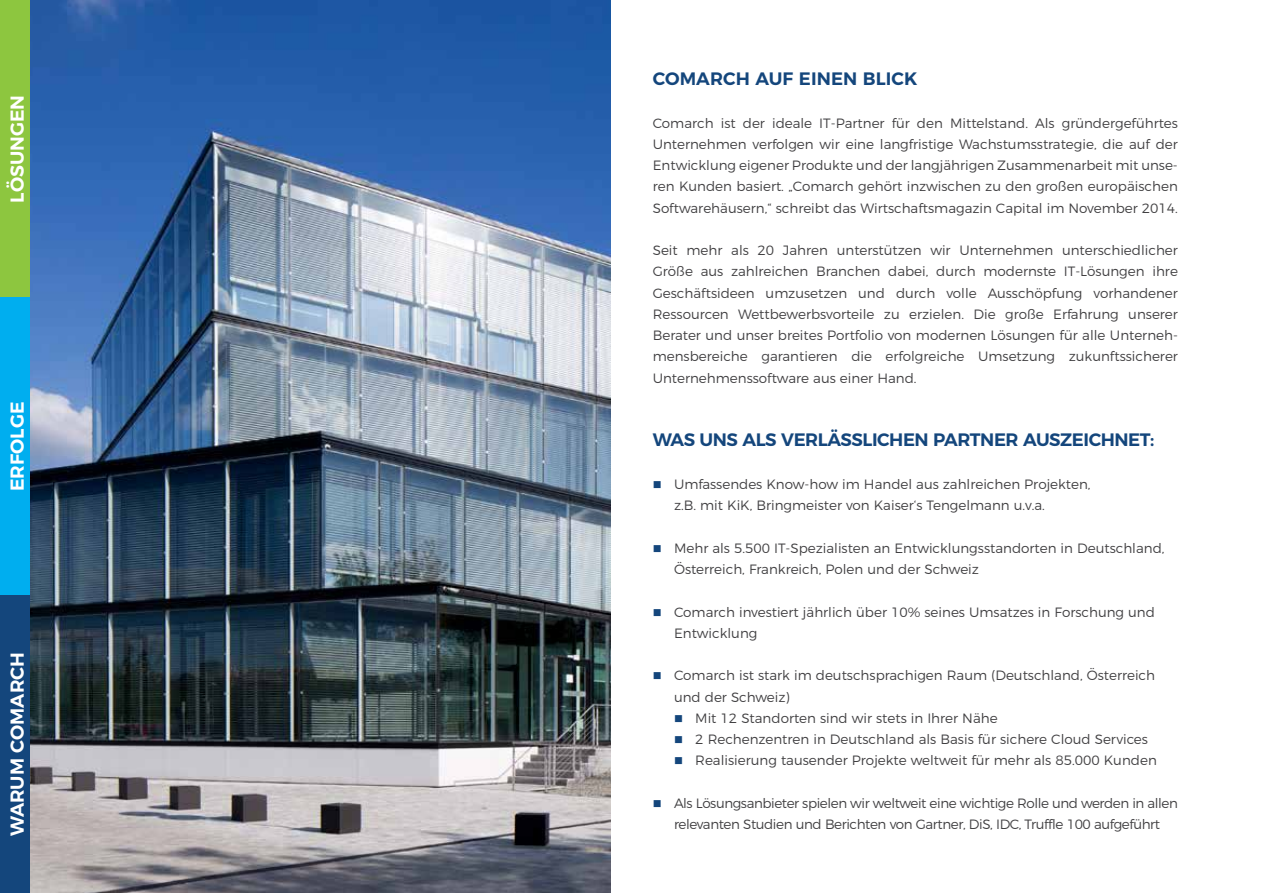
<style>
.page{position:relative;width:1263px;height:893px;background:#fff}
.page>*{position:absolute;margin:0;border:0;box-sizing:border-box;transform-origin:0 0}
.t1{font:600 18.75px "Montserrat";color:#fff}
.t2{font:600 18px "Montserrat";letter-spacing:-.025em;color:#14467c}
.t3{font:600 18px "Montserrat";letter-spacing:.005em;color:#14467c}
.t4{font:300 13.5px/21.3px "Montserrat";color:#414042}
.t5{font:300 13.5px/21.3px "Montserrat";letter-spacing:-.03em;color:#414042;text-align:center}
.s1{color:#14467c}
</style>
<div class="page">
<img style="left:30px;top:0;width:580px;height:893px">
<div style="left:0;top:595px;width:30px;height:298px;background:#14467c"></div>
<div style="left:0;top:0;width:30px;height:298px;background:#8dc63f"></div>
<div style="left:0;top:298px;width:30px;height:297px;background:#00aeef"></div>
<h1 class="t1" style="left:2px;top:203px;width:109px;rotate:-90deg">LÖSUNGEN</h1>
<h1 class="t1" style="left:2px;top:491px;width:91px;rotate:-90deg">ERFOLGE</h1>
<h1 class="t1" style="left:2px;top:836px;width:186px;rotate:-90deg">WARUM COMARCH</h1>
<h2 class="t3" style="left:653px;top:64px;width:266px">COMARCH AUF EINEN BLICK</h2>
<p class="t4" style="left:653px;top:111px;width:527px;text-align:justify">Comarch ist der ideale IT-Partner für den Mittelstand. Als gründergeführtes Unternehmen verfolgen wir eine langfristige Wachstumsstrategie, die auf der Entwicklung eigener Produkte und der langjährigen Zusammenarbeit mit unse&shy;ren Kunden basiert. „Comarch gehört inzwischen zu den großen europäischen Softwarehäusern,“ schreibt das Wirtschaftsmagazin Capital im November 2014.</p>
<p class="t4" style="left:653px;top:239px;width:527px">Seit mehr als 20 Jahren unterstützen wir Unternehmen unterschiedlicher Größe aus zahlreichen Branchen dabei, durch modernste IT-Lösungen ihre Geschäftsideen umzusetzen und durch volle Ausschöpfung vorhandener Ressourcen Wettbewerbsvorteile zu erzielen. Die große Erfahrung unserer Berater und unser breites Portfolio von modernen Lösungen für alle Unterneh&shy;mensbereiche garantieren die erfolgreiche Umsetzung zukunftssicherer Unternehmenssoftware aus einer Hand.</p>
<h2 class="t2" style="left:653px;top:425px;width:503px">WAS UNS ALS VERLÄSSLICHEN PARTNER AUSZEICHNET:</h2>
<p class="t4" style="left:674px;top:472px;width:418px;text-indent:-21px"><span class="s1">■</span> Umfassendes Know-how im Handel aus zahlreichen Projekten, z.B. mit KiK, Bringmeister von Kaiser‘s Tengelmann u.v.a.</p>
<p class="t4" style="left:674px;top:536px;width:492px;text-indent:-21px"><span class="s1">■</span> Mehr als 5.500 IT-Spezialisten an Entwicklungsstandorten in Deutschland,<br>Österreich, Frankreich, Polen und der Schweiz</p>
<p class="t4" style="left:674px;top:600px;width:482px;text-indent:-21px"><span class="s1">■</span> Comarch investiert jährlich über 10% seines Umsatzes in Forschung und<br>Entwicklung</p>
<p class="t4" style="left:674px;top:664px;width:483px;text-indent:-21px"><span class="s1">■</span> Comarch ist stark im deutschsprachigen Raum (Deutschland, Österreich und der Schweiz)</p>
<p class="t4" style="left:674px;top:706px;width:325px"><span class="s1">■</span> Mit 12 Standorten sind wir stets in Ihrer Nähe</p>
<p class="t4" style="left:674px;top:727px;width:475px"><span class="s1">■</span> 2 Rechenzentren in Deutschland als Basis für sichere Cloud Services</p>
<p class="t4" style="left:674px;top:749px;width:484px"><span class="s1">■</span> Realisierung tausender Projekte weltweit für mehr als 85.000 Kunden</p>
<p class="t5" style="left:653px;top:791px;width:527px"><span class="s1">■</span> Als Lösungsanbieter spielen wir weltweit eine wichtige Rolle und werden in allen relevanten Studien und Berichten von Gartner, DiS, IDC, Truffle 100 aufgeführt</p>
</div>
